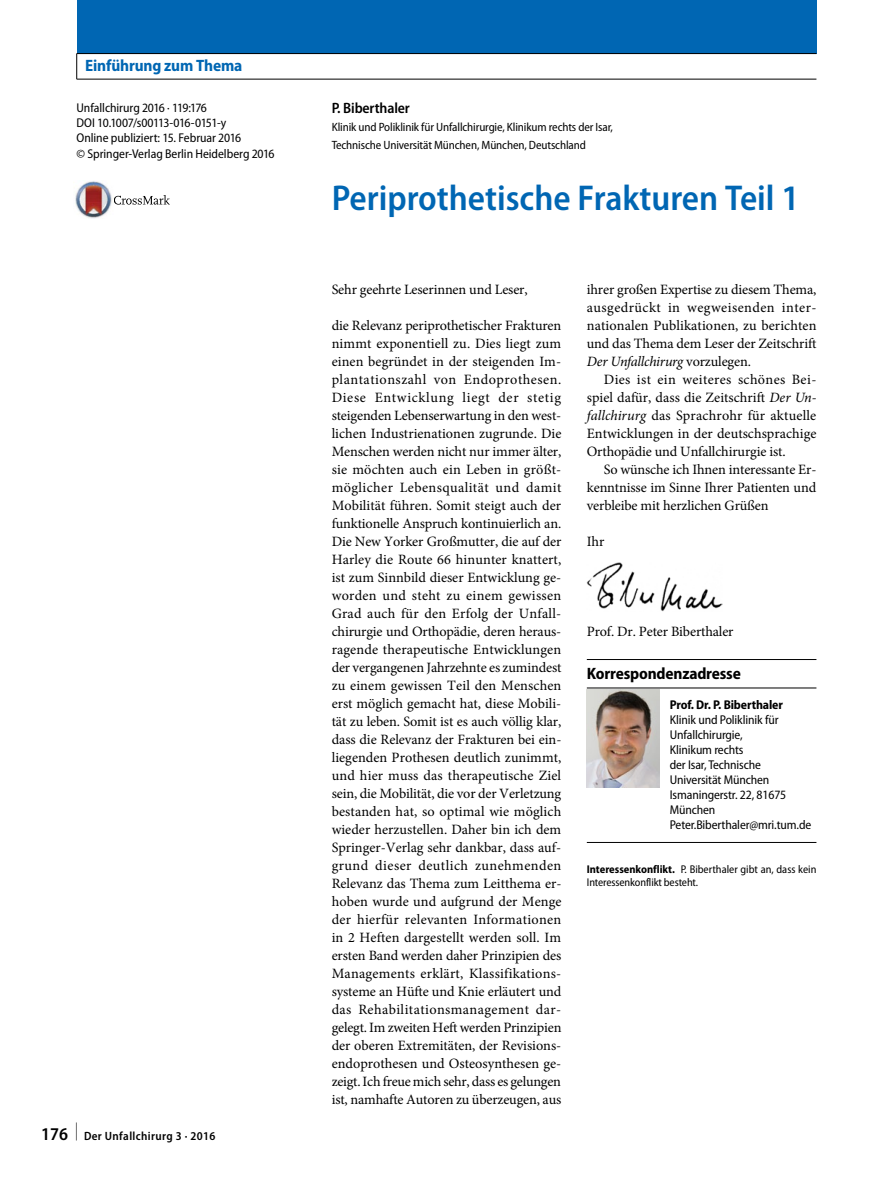
<style>
.page{position:relative;width:893px;height:1187px;background:#fff}
.page>*{position:absolute;margin:0;border:0;box-sizing:border-box;transform-origin:0 0}
.t1{font:600 semi-condensed 36px "Myriad Pro";color:#0066b3}
.t2{font:700 semi-condensed 16.5px "Myriad Pro";letter-spacing:-.01em;color:#000}
.t3{font:700 semi-condensed 16.5px "Myriad Pro";letter-spacing:-.005em;color:#0066b3}
.t4{font:600 semi-condensed 15px "Myriad Pro";letter-spacing:-.01em;color:#000}
.t5{font:14.25px/18px "Minion Pro";letter-spacing:-.01em;color:#000;text-align:justify}
.t6{font:semi-condensed 12.75px/15px "Myriad Pro";letter-spacing:-.01em;color:#000}
.t7{font:700 semi-condensed 12.75px "Myriad Pro";letter-spacing:-.01em;color:#000}
.t8{font:semi-condensed 12px/18px "Myriad Pro";letter-spacing:-.01em;color:#000}
.t9{font:600 semi-condensed 12px "Myriad Pro";letter-spacing:.03em;color:#000}
.t10{font:semi-condensed 11.25px/13.5px "Myriad Pro";letter-spacing:-.01em;color:#000}
.s1{font-size:18px}
.s2{font-style:italic}
.s3{font-weight:700}
</style>
<div class="page">
<hr style="left:587px;top:659px;width:229px;height:1px;background:#000">
<hr style="left:587px;top:687px;width:229px;height:1px;background:#000">
<hr style="left:587px;top:842px;width:229px;height:1px;background:#000">
<img style="left:587px;top:689px;width:72px;height:98px">
<img style="left:587px;top:562px;width:136px;height:50px">
<svg style="left:114px;top:195px;width:56px;height:9px"></svg>
<img style="left:75px;top:181px;width:37px;height:37px">
<div style="left:77px;top:0;width:739px;height:53px;background:#0066b3"></div>
<hr style="left:77px;top:53px;width:739px;height:1px;background:#000">
<hr style="left:77px;top:79px;width:739px;height:1px;background:#000">
<svg style="left:76px;top:54px;width:1px;height:25px"></svg>
<p class="t3" style="left:85px;top:57px;width:159px">Einführung zum Thema</p>
<p class="t6" style="left:77px;top:100px;width:200px">Unfallchirurg 2016 · 119:176<br>DOI 10.1007/s00113-016-0151-y<br>Online publiziert: 15. Februar 2016<br>© Springer-Verlag Berlin Heidelberg 2016</p>
<p class="t9" style="left:41px;top:1129px;width:176px"><span class="s1">176 </span><sup>|</sup> Der Unfallchirurg 3 · 2016</p>
<p class="t4" style="left:332px;top:100px;width:80px">P. Biberthaler</p>
<p class="t8" style="left:332px;top:119px;width:283px">Klinik und Poliklinik für Unfallchirurgie, Klinikum rechts der Isar,<br>Technische Universität München, München, Deutschland</p>
<h1 class="t1" style="left:332px;top:178px;width:469px">Periprothetische Frakturen Teil 1</h1>
<p class="t5" style="left:332px;top:280px;width:198px">Sehr geehrte Leserinnen und Leser,</p>
<p class="t5" style="left:332px;top:316px;width:231px">die Relevanz periprothetischer Frakturen nimmt exponentiell zu. Dies liegt zum einen begründet in der steigenden Im&shy;plantationszahl von Endoprothesen.<br>Diese Entwicklung liegt der stetig steigenden Lebenserwartung in den west&shy;lichen Industrienationen zugrunde. Die Menschen werden nicht nur immer älter, sie möchten auch ein Leben in größt&shy;möglicher Lebensqualität und damit Mobilität führen. Somit steigt auch der funktionelle Anspruch kontinuierlich an.<br>Die New Yorker Großmutter, die auf der Harley die Route 66 hinunter knattert, ist zum Sinnbild dieser Entwicklung ge&shy;worden und steht zu einem gewissen Grad auch für den Erfolg der Unfall&shy;chirurgie und Orthopädie, deren heraus&shy;ragende therapeutische Entwicklungen der vergangenen Jahrzehnte es zumindest zu einem gewissen Teil den Menschen erst möglich gemacht hat, diese Mobili&shy;tät zu leben. Somit ist es auch völlig klar, dass die Relevanz der Frakturen bei ein&shy;liegenden Prothesen deutlich zunimmt, und hier muss das therapeutische Ziel sein, die Mobilität, die vor der Verletzung bestanden hat, so optimal wie möglich wieder herzustellen. Daher bin ich dem Springer-Verlag sehr dankbar, dass auf&shy;grund dieser deutlich zunehmenden Relevanz das Thema zum Leitthema er&shy;hoben wurde und aufgrund der Menge der hierfür relevanten Informationen in 2 Heften dargestellt werden soll. Im ersten Band werden daher Prinzipien des Managements erklärt, Klassifikations&shy;systeme an Hüfte und Knie erläutert und das Rehabilitationsmanagement dar&shy;gelegt. Im zweiten Heft werden Prinzipien der oberen Extremitäten, der Revisions&shy;endoprothesen und Osteosynthesen ge&shy;zeigt. Ich freue mich sehr, dass es gelungen ist, namhafte Autoren zu überzeugen, aus</p>
<p class="t5" style="left:587px;top:280px;width:231px">ihrer großen Expertise zu diesem Thema, ausgedrückt in wegweisenden inter&shy;nationalen Publikationen, zu berichten und das Thema dem Leser der Zeitschrift <span class="s2">Der Unfallchirurg</span> vorzulegen.</p>
<p class="t5" style="left:587px;top:370px;width:231px;text-indent:17px">Dies ist ein weiteres schönes Bei&shy;spiel dafür, dass die Zeitschrift <span class="s2">Der Un&shy;fallchirurg</span> das Sprachrohr für aktuelle Entwicklungen in der deutschsprachige Orthopädie und Unfallchirurgie ist.</p>
<p class="t5" style="left:587px;top:460px;width:231px;text-indent:17px">So wünsche ich Ihnen interessante Er&shy;kenntnisse im Sinne Ihrer Patienten und verbleibe mit herzlichen Grüßen</p>
<p class="t5" style="left:587px;top:532px;width:19px">Ihr</p>
<p class="t5" style="left:587px;top:622px;width:148px">Prof. Dr. Peter Biberthaler</p>
<p class="t2" style="left:587px;top:664px;width:156px">Korrespondenzadresse</p>
<p class="t7" style="left:670px;top:698px;width:115px">Prof. Dr. P. Biberthaler</p>
<p class="t6" style="left:670px;top:713px;width:143px">Klinik und Poliklinik für<br>Unfallchirurgie,<br>Klinikum rechts<br>der Isar, Technische<br>Universität München<br>Ismaningerstr. 22, 81675<br>München<br>Peter.Biberthaler@mri.tum.de</p>
<p class="t10" style="left:587px;top:862px;width:231px"><span class="s3">Interessenkonflikt.</span> P. Biberthaler gibt an, dass kein<br>Interessenkonflikt besteht.</p>
</div>
